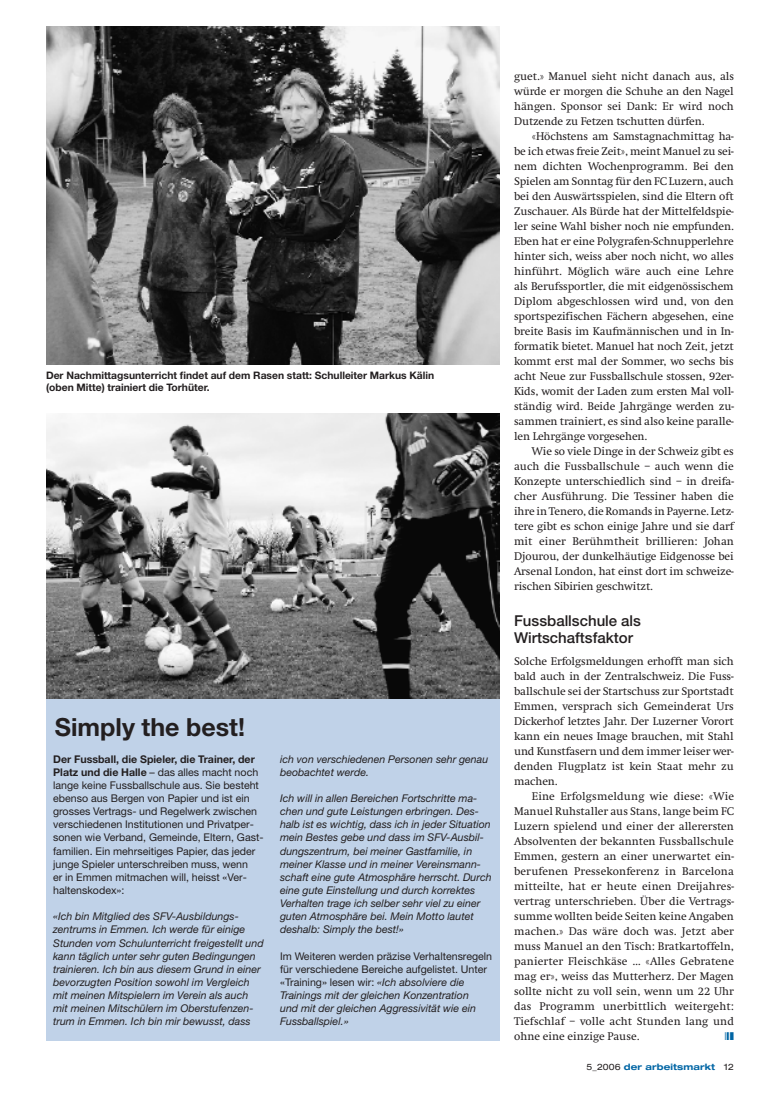
<style>
.page{position:relative;width:780px;height:1099px;background:#fff}
.page>*{position:absolute;margin:0;border:0;box-sizing:border-box;transform-origin:0 0}
.t1{font:700 25px "Helvetica Neue";color:#231f20}
.t2{font:500 15px/16.2px "Helvetica Neue";color:#231f20}
.t3{font:11.5px/15px "Swift";letter-spacing:-.01em;color:#231f20;text-align:justify}
.t4{font:11.25px "Zapf Dingbats";color:#0065a4;scale:.9 1}
.t5{font:italic 10.62px/13.1px "Helvetica Neue";color:#231f20}
.t6{font:10.62px/13.1px "Helvetica Neue";color:#231f20}
.t7{font:700 10.25px/12.5px "Helvetica Neue";color:#231f20}
.t8{font:700 expanded 8.75px "Helvetica Neue";letter-spacing:.015em;color:#0065a4}
.s1{font-weight:700}
.s2{font-style:normal}
.s3{font-weight:400;color:#231f20}
</style>
<div class="page">
<div style="left:46px;top:698px;width:454px;height:342px;background:#c0d2e8"></div>
<img style="left:46px;top:26px;width:454px;height:339px">
<img style="left:46px;top:413px;width:454px;height:285px">
<p class="t7" style="left:46px;top:369px;width:390px">Der Nachmittagsunterricht findet auf dem Rasen statt: Schulleiter Markus Kälin (oben Mitte) trainiert die Torhüter.</p>
<h1 class="t1" style="left:55px;top:717px;width:191px">Simply the best!</h1>
<p class="t6" style="left:53px;top:753px;width:212px"><span class="s1">Der Fussball, die Spieler, die Trainer, der Platz und die Halle</span> – das alles macht noch lange keine Fussballschule aus. Sie besteht ebenso aus Bergen von Papier und ist ein grosses Vertrags- und Regelwerk zwischen verschiedenen Institutionen und Privatper&shy;sonen wie Verband, Gemeinde, Eltern, Gast&shy;familien. Ein mehrseitiges Papier, das jeder junge Spieler unterschreiben muss, wenn<br>er in Emmen mitmachen will, heisst «Ver&shy;haltenskodex»:</p>
<p class="t5" style="left:53px;top:911px;width:212px">«Ich bin Mitglied des SFV-Ausbildungs&shy;zentrums in Emmen. Ich werde für einige Stunden vom Schulunterricht freigestellt und kann täglich unter sehr guten Bedingungen trainieren. Ich bin aus diesem Grund in einer bevorzugten Position sowohl im Vergleich mit meinen Mitspielern im Verein als auch mit meinen Mitschülern im Oberstufenzen&shy;trum in Emmen. Ich bin mir bewusst, dass</p>
<p class="t5" style="left:280px;top:753px;width:210px">ich von verschiedenen Personen sehr genau beobachtet werde.</p>
<p class="t5" style="left:280px;top:792px;width:213px">Ich will in allen Bereichen Fortschritte ma&shy;chen und gute Leistungen erbringen. Des&shy;halb ist es wichtig, dass ich in jeder Situation mein Bestes gebe und dass im SFV-Ausbil&shy;dungszentrum, bei meiner Gastfamilie, in meiner Klasse und in meiner Vereinsmann&shy;schaft eine gute Atmosphäre herrscht. Durch eine gute Einstellung und durch korrektes Verhalten trage ich selber sehr viel zu einer guten Atmosphäre bei. Mein Motto lautet deshalb: Simply the best!»</p>
<p class="t5" style="left:280px;top:950px;width:213px"><span class="s2">Im Weiteren werden präzise Verhaltensregeln für verschiedene Bereiche aufgelistet. Unter «Training» lesen wir:</span> «Ich absolviere die Trainings mit der gleichen Konzentration<br>und mit der gleichen Aggressivität wie ein Fussballspiel.»</p>
<p class="t3" style="left:514px;top:68px;width:221px">guet.» Manuel sieht nicht danach aus, als würde er morgen die Schuhe an den Nagel hängen. Sponsor sei Dank: Er wird noch Dutzende zu Fetzen tschutten dürfen.</p>
<p class="t3" style="left:514px;top:128px;width:221px;text-indent:18px">«Höchstens am Samstagnachmittag ha&shy;be ich etwas freie Zeit», meint Manuel zu sei&shy;nem dichten Wochenprogramm. Bei den Spielen am Sonntag für den FC Luzern, auch bei den Auswärtsspielen, sind die Eltern oft Zuschauer. Als Bürde hat der Mittelfeldspie&shy;ler seine Wahl bisher noch nie empfunden.<br>Eben hat er eine Polygrafen-Schnupperlehre hinter sich, weiss aber noch nicht, wo alles hinführt. Möglich wäre auch eine Lehre als Berufssportler, die mit eidgenössischem Diplom abgeschlossen wird und, von den sportspezifischen Fächern abgesehen, eine breite Basis im Kaufmännischen und in In&shy;formatik bietet. Manuel hat noch Zeit, jetzt kommt erst mal der Sommer, wo sechs bis acht Neue zur Fussballschule stossen, 92er-Kids, womit der Laden zum ersten Mal voll&shy;ständig wird. Beide Jahrgänge werden zu&shy;sammen trainiert, es sind also keine paralle&shy;len Lehrgänge vorgesehen.</p>
<p class="t3" style="left:514px;top:443px;width:221px;text-indent:18px">Wie so viele Dinge in der Schweiz gibt es auch die Fussballschule – auch wenn die Konzepte unterschiedlich sind – in dreifa&shy;cher Ausführung. Die Tessiner haben die ihre in Tenero, die Romands in Payerne. Letz&shy;tere gibt es schon einige Jahre und sie darf mit einer Berühmtheit brillieren: Johan Djourou, der dunkelhäutige Eidgenosse bei Arsenal London, hat einst dort im schweize&shy;rischen Sibirien geschwitzt.</p>
<h2 class="t2" style="left:514px;top:614px;width:128px">Fussballschule als<br>Wirtschaftsfaktor</h2>
<p class="t3" style="left:514px;top:653px;width:221px">Solche Erfolgsmeldungen erhofft man sich bald auch in der Zentralschweiz. Die Fuss&shy;ballschule sei der Startschuss zur Sportstadt Emmen, versprach sich Gemeinderat Urs Dickerhof letztes Jahr. Der Luzerner Vorort kann ein neues Image brauchen, mit Stahl und Kunstfasern und dem immer leiser wer&shy;denden Flugplatz ist kein Staat mehr zu machen.</p>
<p class="t3" style="left:514px;top:788px;width:221px;text-indent:18px">Eine Erfolgsmeldung wie diese: «Wie Manuel Ruhstaller aus Stans, lange beim FC Luzern spielend und einer der allerersten Absolventen der bekannten Fussballschule Emmen, gestern an einer unerwartet ein&shy;berufenen Pressekonferenz in Barcelona mitteilte, hat er heute einen Dreijahres&shy;vertrag unterschrieben. Über die Vertrags&shy;summe wollten beide Seiten keine Angaben machen.» Das wäre doch was. Jetzt aber muss Manuel an den Tisch: Bratkartoffeln, panierter Fleischkäse … «Alles Gebratene mag er», weiss das Mutterherz. Der Magen sollte nicht zu voll sein, wenn um 22 Uhr das Programm unerbittlich weitergeht:<br>Tiefschlaf – volle acht Stunden lang und ohne eine einzige Pause.</p>
<p class="t4" style="left:725px;top:1029px;width:11px">❘❙❚</p>
<p class="t8" style="left:586px;top:1063px;width:149px"><span class="s3">5_2006</span> der arbeitsmarkt <span class="s3">12</span></p>
</div>
